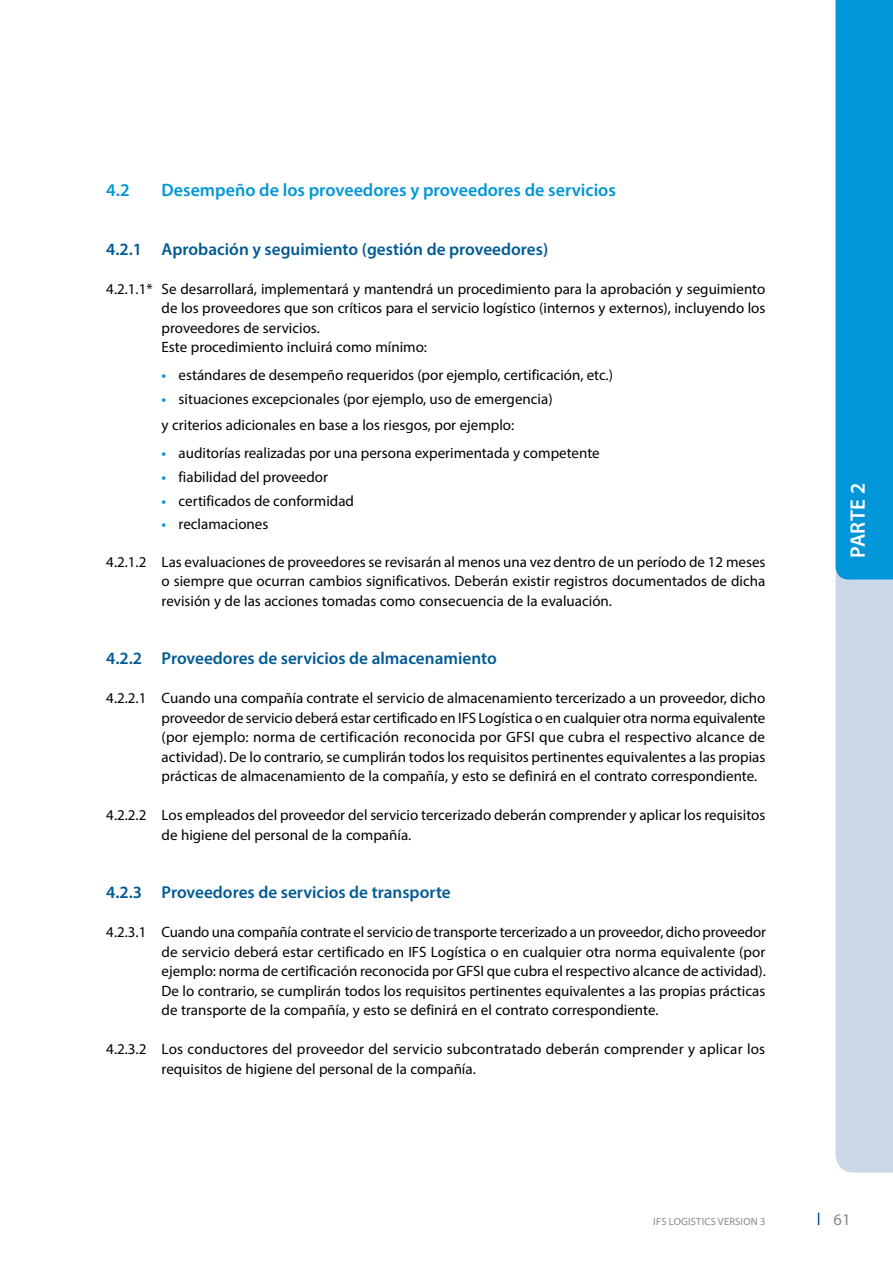
<style>
.page{position:relative;width:893px;height:1263px;background:#fff}
.page>*{position:absolute;margin:0;border:0;box-sizing:border-box;transform-origin:0 0}
.t1{font:600 21px "Myriad Pro";letter-spacing:.02em;color:#fff}
.t2{font:600 18px "Myriad Pro";color:#0096d7}
.t3{font:600 17.25px "Myriad Pro";color:#005a94}
.t4{font:16.5px "Myriad Pro";color:#868786}
.t5{font:15px/19.5px "Myriad Pro";color:#000}
.t6{font:10.5px "Myriad Pro";letter-spacing:.02em;color:#868786}
.s1{font-weight:600;color:#0096d7}
</style>
<div class="page">
<svg style="left:818px;top:1213px;width:1px;height:12px"></svg>
<div style="left:836px;top:579px;width:57px;height:593px;background:#cad7e9"></div>
<div style="left:836px;top:0;width:57px;height:579px;background:#0096d7"></div>
<p class="t2" style="left:106px;top:179px;width:25px">4.2</p>
<p class="t2" style="left:162px;top:179px;width:456px">Desempeño de los proveedores y proveedores de servicios</p>
<p class="t3" style="left:106px;top:238px;width:443px">4.2.1 Aprobación y seguimiento (gestión de proveedores)</p>
<p class="t5" style="left:162px;top:279px;width:605px;text-indent:-55px">4.2.1.1* Se desarrollará, implementará y mantendrá un procedimiento para la aprobación y seguimiento de los proveedores que son críticos para el servicio logístico (internos y externos), incluyendo los proveedores de servicios.<br>Este procedimiento incluirá como mínimo:</p>
<p class="t5" style="left:162px;top:365px;width:453px"><span class="s1">•</span> estándares de desempeño requeridos (por ejemplo, certificación, etc.)</p>
<p class="t5" style="left:162px;top:385px;width:392px;line-height:26.2px"><span class="s1">•</span> situaciones excepcionales (por ejemplo, uso de emergencia) y criterios adicionales en base a los riesgos, por ejemplo:</p>
<p class="t5" style="left:162px;top:443px;width:440px"><span class="s1">•</span> auditorías realizadas por una persona experimentada y competente</p>
<p class="t5" style="left:162px;top:467px;width:168px"><span class="s1">•</span> fiabilidad del proveedor</p>
<p class="t5" style="left:162px;top:491px;width:194px"><span class="s1">•</span> certificados de conformidad</p>
<p class="t5" style="left:162px;top:514px;width:108px"><span class="s1">•</span> reclamaciones</p>
<p class="t5" style="left:162px;top:551px;width:605px;text-align:justify;text-indent:-55px">4.2.1.2 Las evaluaciones de proveedores se revisarán al menos una vez dentro de un período de 12 meses o siempre que ocurran cambios significativos. Deberán existir registros documentados de dicha revisión y de las acciones tomadas como consecuencia de la evaluación.</p>
<p class="t3" style="left:106px;top:647px;width:392px">4.2.2 Proveedores de servicios de almacenamiento</p>
<p class="t5" style="left:162px;top:688px;width:605px;text-align:justify;text-indent:-55px">4.2.2.1 Cuando una compañía contrate el servicio de almacenamiento tercerizado a un proveedor, dicho proveedor de servicio deberá estar certificado en IFS Logística o en cualquier otra norma equivalente (por ejemplo: norma de certificación reconocida por GFSI que cubra el respectivo alcance de actividad). De lo contrario, se cumplirán todos los requisitos pertinentes equivalentes a las propias prácticas de almacenamiento de la compañía, y esto se definirá en el contrato correspondiente.</p>
<p class="t5" style="left:162px;top:805px;width:605px;text-indent:-55px">4.2.2.2 Los empleados del proveedor del servicio tercerizado deberán comprender y aplicar los requisitos de higiene del personal de la compañía.</p>
<p class="t3" style="left:106px;top:881px;width:346px">4.2.3 Proveedores de servicios de transporte</p>
<p class="t5" style="left:162px;top:922px;width:606px;text-align:justify;text-indent:-55px">4.2.3.1 Cuando una compañía contrate el servicio de transporte tercerizado a un proveedor, dicho proveedor de servicio deberá estar certificado en IFS Logística o en cualquier otra norma equivalente (por ejemplo: norma de certificación reconocida por GFSI que cubra el respectivo alcance de actividad).<br>De lo contrario, se cumplirán todos los requisitos pertinentes equivalentes a las propias prácticas de transporte de la compañía, y esto se definirá en el contrato correspondiente.</p>
<p class="t5" style="left:162px;top:1039px;width:605px;text-indent:-55px">4.2.3.2 Los conductores del proveedor del servicio subcontratado deberán comprender y aplicar los requisitos de higiene del personal de la compañía.</p>
<h1 class="t1" style="left:844px;top:558px;width:76px;rotate:-90deg">PARTE 2</h1>
<p class="t6" style="left:653px;top:1215px;width:114px">IFS LOGISTICS VERSION 3</p>
<p class="t4" style="left:833px;top:1209px;width:18px">61</p>
</div>
